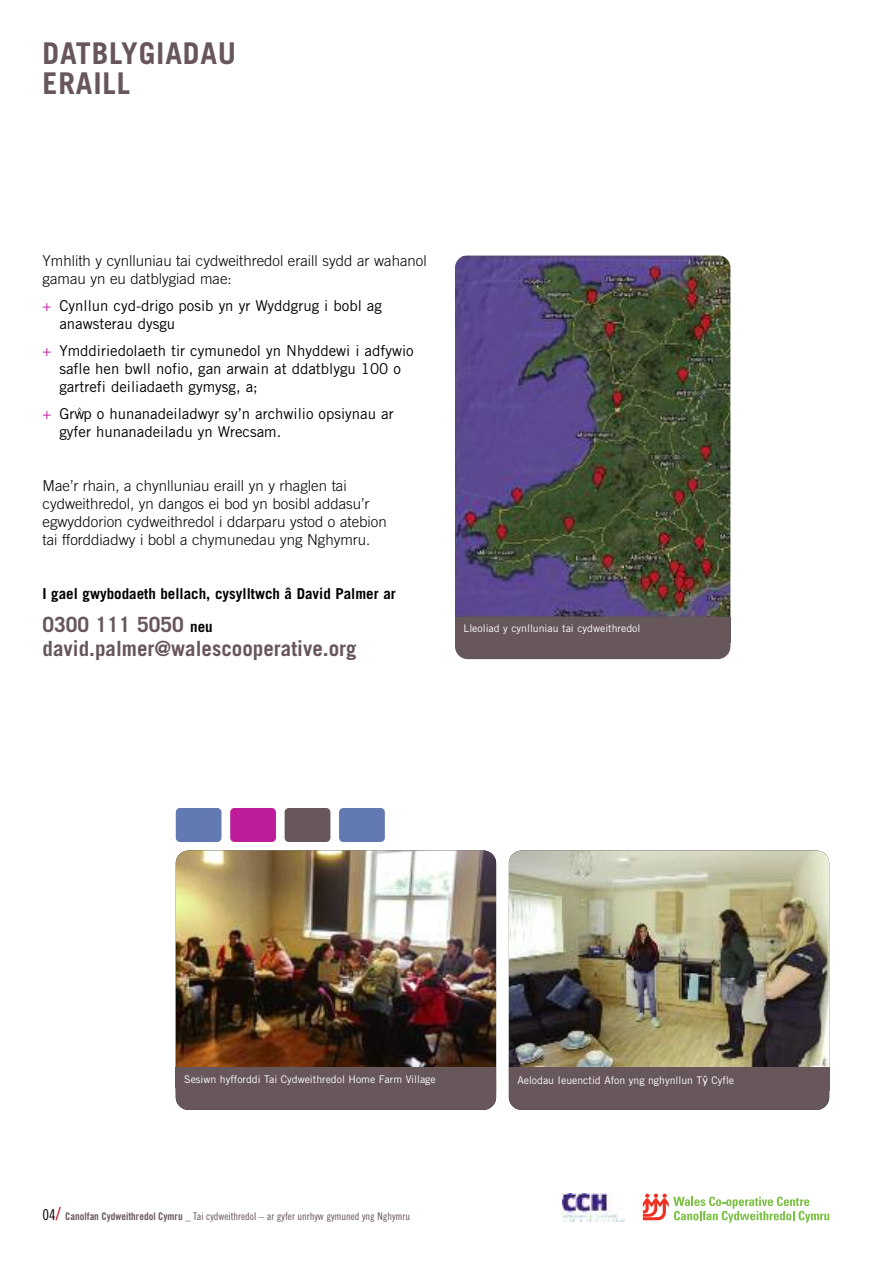
<style>
.page{position:relative;width:893px;height:1263px;background:#fff}
.page>*{position:absolute;margin:0;border:0;box-sizing:border-box;transform-origin:0 0}
.t1{font:700 30px/30px "Trade Gothic";letter-spacing:.03em;color:#67565a}
.t2{font:700 21px/24px "Trade Gothic";color:#67565a}
.t3{font:300 15px/18px "Trade Gothic";color:#000}
.t4{font:15px/18px "Trade Gothic";color:#000}
.t5{font:700 15px "Trade Gothic";color:#000}
.t6{font:10.5px "Trade Gothic";color:#fff}
.t7{font:10.5px "Trade Gothic Cond Eighteen";color:#67565a}
.s1{color:#be1c9b}
.s2{font-size:15px;color:#000}
.s3{font-family:"Lucida Grande"}
.s4{font-size:18px;color:#ca0016}
.s5{font-family:"Trade Gothic Bold Cond Twenty"}
</style>
<div class="page">
<img style="left:509px;top:850px;width:320px;height:217px">
<img style="left:176px;top:850px;width:320px;height:217px">
<div style="left:176px;top:808px;width:45px;height:34px;background:#6279b1;border-radius:4px"></div>
<div style="left:230px;top:808px;width:46px;height:34px;background:#be1c9b;border-radius:4px"></div>
<div style="left:285px;top:808px;width:45px;height:34px;background:#67565a;border-radius:4px"></div>
<div style="left:339px;top:808px;width:46px;height:34px;background:#6279b1;border-radius:4px"></div>
<div style="left:509px;top:1067px;width:320px;height:43px;background:#67565a;border-radius:13px"></div>
<div style="left:176px;top:1067px;width:320px;height:43px;background:#67565a;border-radius:13px"></div>
<img style="left:455px;top:255px;width:275px;height:404px;border-radius:13px">
<div style="left:455px;top:617px;width:275px;height:42px;background:#67565a;border-radius:13px"></div>
<div style="left:455px;top:617px;width:275px;height:25px;background:#67565a"></div>
<div style="left:509px;top:1067px;width:320px;height:24px;background:#67565a"></div>
<div style="left:176px;top:1067px;width:320px;height:21px;background:#67565a"></div>
<svg style="left:643px;top:1193px;width:186px;height:29px"></svg>
<svg style="left:562px;top:1193px;width:63px;height:29px"></svg>
<img style="left:563px;top:1194px;width:61px;height:27px">
<h1 class="t1" style="left:43px;top:41px;width:195px">DATBLYGIADAU<br>ERAILL</h1>
<p class="t3" style="left:43px;top:253px;width:386px">Ymhlith y cynlluniau tai cydweithredol eraill sydd ar wahanol gamau yn eu datblygiad mae:</p>
<p class="t4" style="left:59px;top:298px;width:324px;text-indent:-17px"><span class="s1">+</span> Cynllun cyd-drigo posib yn yr Wyddgrug i bobl ag anawsterau dysgu</p>
<p class="t4" style="left:59px;top:343px;width:356px;text-indent:-17px"><span class="s1">+</span> Ymddiriedolaeth tir cymunedol yn Nhyddewi i adfywio safle hen bwll nofio, gan arwain at ddatblygu 100 o gartrefi deiliadaeth gymysg, a;</p>
<p class="t4" style="left:59px;top:406px;width:336px;text-indent:-17px"><span class="s1">+</span> Grw<sup>^</sup> p o hunanadeiladwyr sy’n archwilio opsiynau ar gyfer hunanadeiladu yn Wrecsam.</p>
<p class="t3" style="left:43px;top:478px;width:346px">Mae’r rhain, a chynlluniau eraill yn y rhaglen tai cydweithredol, yn dangos ei bod yn bosibl addasu’r egwyddorion cydweithredol i ddarparu ystod o atebion tai fforddiadwy i bobl a chymunedau yng Nghymru.</p>
<p class="t5" style="left:43px;top:588px;width:355px">I gael gwybodaeth bellach, cysylltwch â David Palmer ar</p>
<h2 class="t2" style="left:43px;top:614px;width:316px">0300 111 5050 <span class="s2">neu </span>david.palmer@walescooperative.org</h2>
<p class="t6" style="left:463px;top:624px;width:178px">Lleoliad y cynlluniau tai cydweithredol</p>
<p class="t6" style="left:184px;top:1075px;width:253px">Sesiwn hyfforddi Tai Cydweithredol Home Farm Village</p>
<p class="t6" style="left:517px;top:1076px;width:218px">Aelodau Ieuenctid Afon yng nghynllun T<span class="s3">ŷ</span> Cyfle</p>
<p class="t7" style="left:42px;top:1213px;width:369px"><span class="s2">04</span><span class="s4">/</span> <span class="s5">Canolfan Cydweithredol Cymru _</span> Tai cydweithredol – ar gyfer unrhyw gymuned yng Nghymru</p>
</div>
